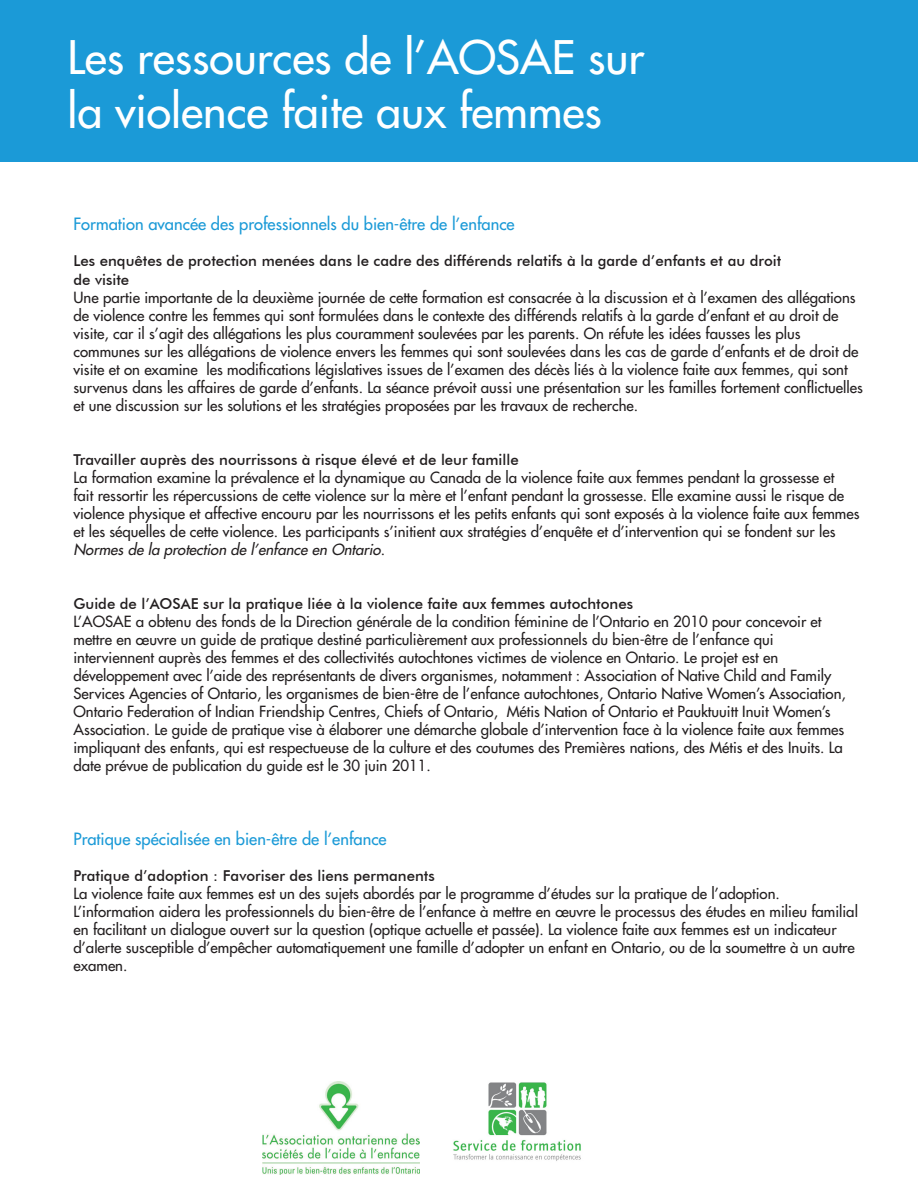
<style>
.page{position:relative;width:918px;height:1188px;background:#fff}
.page>*{position:absolute;margin:0;border:0;box-sizing:border-box;transform-origin:0 0}
.t1{font:500 45px "Futura Std";color:#fff}
.t2{font:500 16.5px "Futura Std";color:#1b9ad7}
.t3{font:500 15px/18px "Futura Std";color:#231f20}
.t4{font:500 15px/19.8px "Futura BT";color:#231f20}
.s1{font-style:italic}
</style>
<div class="page">
<div style="left:0;top:0;width:918px;height:161px;background:#1b9ad7"></div>
<div style="left:0;top:0;width:918px;height:162px;border:2px solid #1b9ad7"></div>
<img style="left:262px;top:1082px;width:157px;height:93px">
<img style="left:453px;top:1082px;width:128px;height:79px">
<p class="t1" style="left:68px;top:29px;width:578px">Les ressources de l’AOSAE sur</p>
<p class="t1" style="left:68px;top:83px;width:536px">la violence faite aux femmes</p>
<p class="t2" style="left:74px;top:213px;width:443px">Formation avancée des professionnels du bien-être de l’enfance</p>
<p class="t4" style="left:74px;top:250px;width:709px">Les enquêtes de protection menées dans le cadre des différends relatifs à la garde d’enfants et au droit de visite</p>
<p class="t3" style="left:74px;top:289px;width:784px">Une partie importante de la deuxième journée de cette formation est consacrée à la discussion et à l’examen des allégations de violence contre les femmes qui sont formulées dans le contexte des différends relatifs à la garde d’enfant et au droit de</p>
<p class="t3" style="left:74px;top:325px;width:729px">visite, car il s’agit des allégations les plus couramment soulevées par les parents. On réfute les idées fausses les plus</p>
<p class="t3" style="left:74px;top:343px;width:791px">communes sur les allégations de violence envers les femmes qui sont soulevées dans les cas de garde d’enfants et de droit de visite et on examine les modifications législatives issues de l’examen des décès liés à la violence faite aux femmes, qui sont survenus dans les affaires de garde d’enfants. La séance prévoit aussi une présentation sur les familles fortement conflictuelles et une discussion sur les solutions et les stratégies proposées par les travaux de recherche.</p>
<p class="t4" style="left:74px;top:450px;width:447px">Travailler auprès des nourrissons à risque élevé et de leur famille</p>
<p class="t3" style="left:74px;top:469px;width:788px">La formation examine la prévalence et la dynamique au Canada de la violence faite aux femmes pendant la grossesse et<br>fait ressortir les répercussions de cette violence sur la mère et l’enfant pendant la grossesse. Elle examine aussi le risque de violence physique et affective encouru par les nourrissons et les petits enfants qui sont exposés à la violence faite aux femmes et les séquelles de cette violence. Les participants s’initient aux stratégies d’enquête et d’intervention qui se fondent sur les <span class="s1">Normes de la protection de l’enfance en Ontario</span>.</p>
<p class="t4" style="left:74px;top:594px;width:561px">Guide de l’AOSAE sur la pratique liée à la violence faite aux femmes autochtones</p>
<p class="t3" style="left:74px;top:613px;width:750px">L’AOSAE a obtenu des fonds de la Direction générale de la condition féminine de l’Ontario en 2010 pour concevoir et mettre en œuvre un guide de pratique destiné particulièrement aux professionnels du bien-être de l’enfance qui</p>
<p class="t3" style="left:74px;top:649px;width:706px">interviennent auprès des femmes et des collectivités autochtones victimes de violence en Ontario. Le projet est en</p>
<p class="t3" style="left:74px;top:667px;width:774px">développement avec l’aide des représentants de divers organismes, notamment : Association of Native Child and Family Services Agencies of Ontario, les organismes de bien-être de l’enfance autochtones, Ontario Native Women’s Association, Ontario Federation of Indian Friendship Centres, Chiefs of Ontario, Métis Nation of Ontario et Pauktuuitt Inuit Women’s Association. Le guide de pratique vise à élaborer une démarche globale d’intervention face à la violence faite aux femmes impliquant des enfants, qui est respectueuse de la culture et des coutumes des Premières nations, des Métis et des Inuits. La date prévue de publication du guide est le 30 juin 2011.</p>
<p class="t2" style="left:74px;top:829px;width:315px">Pratique spécialisée en bien-être de l’enfance</p>
<p class="t4" style="left:74px;top:866px;width:363px">Pratique d’adoption : Favoriser des liens permanents</p>
<p class="t3" style="left:74px;top:885px;width:786px">La violence faite aux femmes est un des sujets abordés par le programme d’études sur la pratique de l’adoption.<br>L’information aidera les professionnels du bien-être de l’enfance à mettre en œuvre le processus des études en milieu familial en facilitant un dialogue ouvert sur la question (optique actuelle et passée). La violence faite aux femmes est un indicateur d’alerte susceptible d’empêcher automatiquement une famille d’adopter un enfant en Ontario, ou de la soumettre à un autre examen.</p>
</div>
